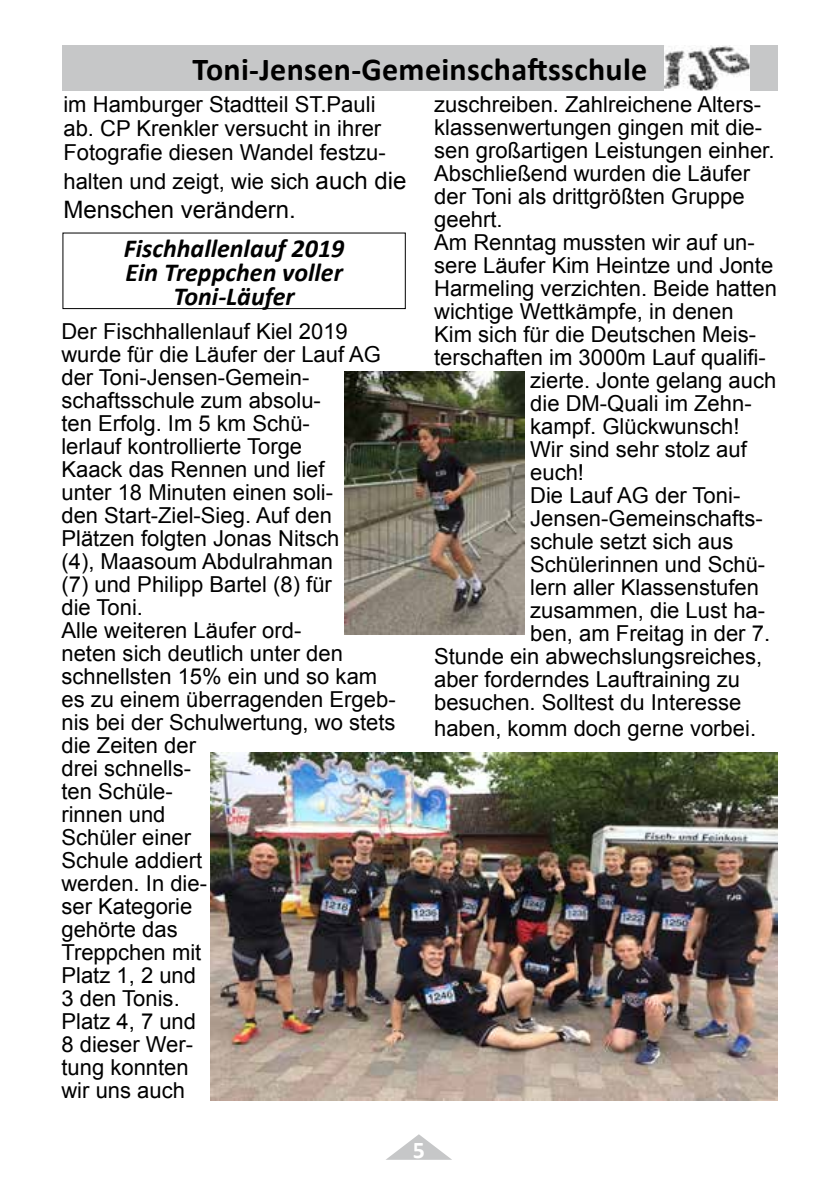
<style>
.page{position:relative;width:840px;height:1191px;background:#fff}
.page>*{position:absolute;margin:0;border:0;box-sizing:border-box;transform-origin:0 0}
.t1{font:700 32px "Calibri";letter-spacing:.01em;color:#000}
.t2{font:italic 700 26px/24px "Calibri";color:#000;text-align:center}
.t3{font:24px "Arial";color:#000}
.t4{font:700 24px "Calibri";color:#fff}
.t5{font:22px/23px "Arial";color:#000}
.s1{font-size:24px}
</style>
<div class="page">
<svg style="left:387px;top:1134px;width:64px;height:25px"></svg>
<div style="left:62px;top:45px;width:715px;height:46px;background:#c6c7c8"></div>
<img style="left:664px;top:46px;width:85px;height:44px">
<div style="left:62px;top:232px;width:343px;height:77px;border:1px solid #000"></div>
<img style="left:210px;top:752px;width:567px;height:348px">
<img style="left:344px;top:371px;width:180px;height:264px">
<h1 class="t1" style="left:192px;top:49px;width:456px">Toni-Jensen-Gemeinschaftsschule</h1>
<p class="t5" style="left:63px;top:93px;width:324px;line-height:24px">im Hamburger Stadtteil ST.Pauli ab. CP Krenkler versucht in ihrer<br>Fotografie diesen Wandel festzu-</p>
<p class="t5" style="left:63px;top:170px;width:344px">halten und zeigt, wie sich <span class="s1">auch die</span></p>
<p class="t3" style="left:63px;top:194px;width:234px">Menschen verändern.</p>
<p class="t2" style="left:124px;top:236px;width:222px">Fischhallenlauf 2019<br>Ein Treppchen voller<br>Toni-Läufer</p>
<p class="t5" style="left:61px;top:320px;width:335px">Der Fischhallenlauf Kiel 2019 wurde für die Läufer der Lauf AG der Toni-Jensen-Gemein&shy;schaftsschule zum absolu-<br>ten Erfolg. Im 5 km Schü-<br>lerlauf kontrollierte Torge<br>Kaack das Rennen und lief<br>unter 18 Minuten einen soli-<br>den Start-Ziel-Sieg. Auf den<br>Plätzen folgten Jonas Nitsch<br>(4), Maasoum Abdulrahman<br>(7) und Philipp Bartel (8) für<br>die Toni.<br>Alle weiteren Läufer ord-<br>neten sich deutlich unter den schnellsten 15% ein und so kam es zu einem überragenden Ergeb&shy;nis bei der Schulwertung, wo stets die Zeiten der<br>drei schnells-<br>ten Schüle-<br>rinnen und<br>Schüler einer<br>Schule addiert<br>werden. In die-<br>ser Kategorie<br>gehörte das<br>Treppchen mit<br>Platz 1, 2 und<br>3 den Tonis.<br>Platz 4, 7 und<br>8 dieser Wer-<br>tung konnten<br>wir uns auch</p>
<p class="t5" style="left:434px;top:93px;width:328px">zuschreiben. Zahlreichene Alters-</p>
<p class="t5" style="left:434px;top:116px;width:329px">klassenwertungen gingen mit die-</p>
<p class="t5" style="left:434px;top:139px;width:342px">sen großartigen Leistungen einher.</p>
<p class="t5" style="left:434px;top:162px;width:317px">Abschließend wurden die Läufer</p>
<p class="t5" style="left:434px;top:185px;width:312px">der Toni als drittgrößten Gruppe</p>
<p class="t5" style="left:434px;top:208px;width:70px">geehrt.</p>
<p class="t5" style="left:434px;top:231px;width:322px">Am Renntag mussten wir auf un-</p>
<p class="t5" style="left:434px;top:254px;width:340px">sere Läufer Kim Heintze und Jonte</p>
<p class="t5" style="left:434px;top:277px;width:344px">Harmeling verzichten. Beide hatten</p>
<p class="t5" style="left:434px;top:300px;width:301px">wichtige Wettkämpfe, in denen</p>
<p class="t5" style="left:434px;top:323px;width:323px">Kim sich für die Deutschen Meis-</p>
<p class="t5" style="left:434px;top:346px;width:333px">terschaften im 3000m Lauf qualifi-</p>
<p class="t5" style="left:530px;top:369px;width:247px">zierte. Jonte gelang auch</p>
<p class="t5" style="left:530px;top:392px;width:223px">die DM-Quali im Zehn-</p>
<p class="t5" style="left:530px;top:415px;width:211px">kampf. Glückwunsch!</p>
<p class="t5" style="left:530px;top:438px;width:218px">Wir sind sehr stolz auf</p>
<p class="t5" style="left:530px;top:461px;width:55px">euch!</p>
<p class="t5" style="left:530px;top:484px;width:211px">Die Lauf AG der Toni-</p>
<p class="t5" style="left:530px;top:507px;width:234px">Jensen-Gemeinschafts-</p>
<p class="t5" style="left:530px;top:530px;width:204px">schule setzt sich aus</p>
<p class="t5" style="left:530px;top:553px;width:236px">Schülerinnen und Schü-</p>
<p class="t5" style="left:530px;top:576px;width:230px">lern aller Klassenstufen</p>
<p class="t5" style="left:530px;top:599px;width:236px">zusammen, die Lust ha-</p>
<p class="t5" style="left:530px;top:622px;width:241px">ben, am Freitag in der 7.</p>
<p class="t5" style="left:434px;top:645px;width:329px">Stunde ein abwechslungsreiches,</p>
<p class="t5" style="left:434px;top:668px;width:307px">aber forderndes Lauftraining zu</p>
<p class="t5" style="left:434px;top:691px;width:308px">besuchen. Solltest du Interesse</p>
<p class="t5" style="left:434px;top:717px;width:323px">haben, komm doch gerne vorbei.</p>
<p class="t4" style="left:412px;top:1134px;width:14px">5</p>
</div>
